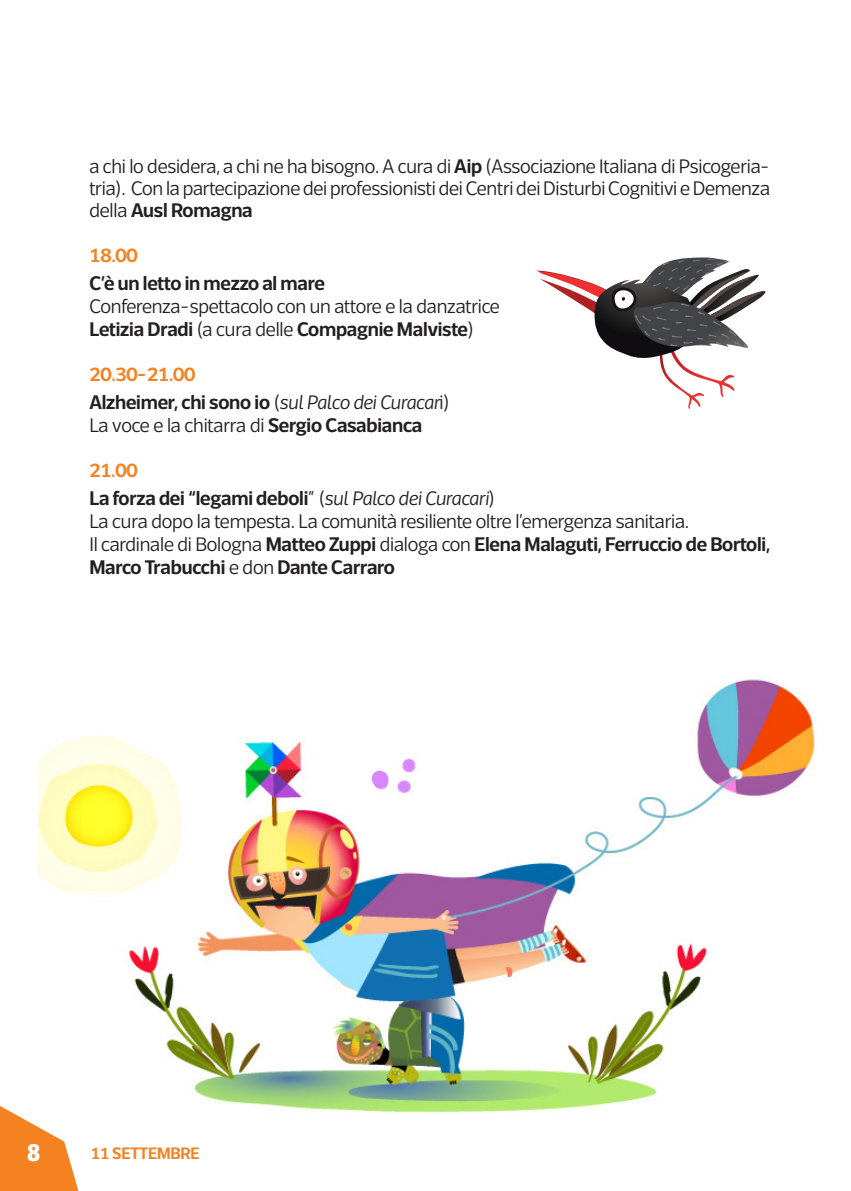
<style>
.page{position:relative;width:851px;height:1191px;background:#fff}
.page>*{position:absolute;margin:0;border:0;box-sizing:border-box;transform-origin:0 0}
.t1{font:900 24px "Brera Condensed";color:#fff}
.Descrizione_Evento{font:300 19px/22px "Brera";letter-spacing:-.01em;color:#231f20;text-align:justify}
.Descrizione_Evento-2{font:700 19px/22px "Brera";letter-spacing:-.01em;color:#231f20}
.Data_Evento{font:700 19px "Brera";letter-spacing:-.01em;color:#f58220}
.Data_Evento-2{font:700 16px "Brera";letter-spacing:-.01em;color:#f58220}
.s1{font-weight:700}
.s2{font-weight:300}
.s3{font-weight:300;font-style:italic}
</style>
<div class="page">
<svg style="left:536px;top:257px;width:229px;height:152px"></svg>
<img style="left:38px;top:679px;width:777px;height:433px">
<svg style="left:0;top:1105px;width:78px;height:86px"></svg>
<p class="Descrizione_Evento" style="left:89px;top:156px;width:682px">a chi lo desidera, a chi ne ha bisogno. A cura di <span class="s1">Aip</span> (Associazione Italiana di Psicogeria&shy;tria). Con la partecipazione dei professionisti dei Centri dei Disturbi Cognitivi e Demenza della <span class="s1">Ausl Romagna</span></p>
<p class="Data_Evento" style="left:89px;top:243px;width:50px">18.00</p>
<p class="Descrizione_Evento-2" style="left:89px;top:271px;width:237px">C’è un letto in mezzo al mare</p>
<p class="Descrizione_Evento" style="left:89px;top:295px;width:412px">Conferenza-spettacolo con un attore e la danzatrice</p>
<p class="Descrizione_Evento-2" style="left:89px;top:318px;width:386px">Letizia Dradi <span class="s2">(a cura delle</span> Compagnie Malviste<span class="s2">)</span></p>
<p class="Data_Evento" style="left:89px;top:363px;width:108px">20.30-21.00</p>
<p class="Descrizione_Evento-2" style="left:89px;top:391px;width:361px">Alzheimer, chi sono io <span class="s2">(</span><span class="s3">sul Palco dei Curacar</span><span class="s2">i)</span></p>
<p class="Descrizione_Evento" style="left:89px;top:414px;width:334px">La voce e la chitarra di <span class="s1">Sergio Casabianca</span></p>
<p class="Data_Evento" style="left:89px;top:458px;width:50px">21.00</p>
<p class="Descrizione_Evento-2" style="left:89px;top:486px;width:407px">La forza dei “legami deboli<span class="s2">” (</span><span class="s3">sul Palco dei Curacari</span><span class="s2">)</span></p>
<p class="Descrizione_Evento" style="left:89px;top:510px;width:601px">La cura dopo la tempesta. La comunità resiliente oltre l’emergenza sanitaria.</p>
<p class="Descrizione_Evento-2" style="left:89px;top:533px;width:682px"><span class="s2">Il cardinale di Bologna</span> Matteo Zuppi <span class="s2">dialoga con</span> Elena Malaguti, Ferruccio de Bortoli,<br>Marco Trabucchi <span class="s2">e don</span> Dante Carraro</p>
<p class="t1" style="left:27px;top:1136px;width:14px">8</p>
<p class="Data_Evento-2" style="left:91px;top:1143px;width:110px">11 SETTEMBRE</p>
</div>
